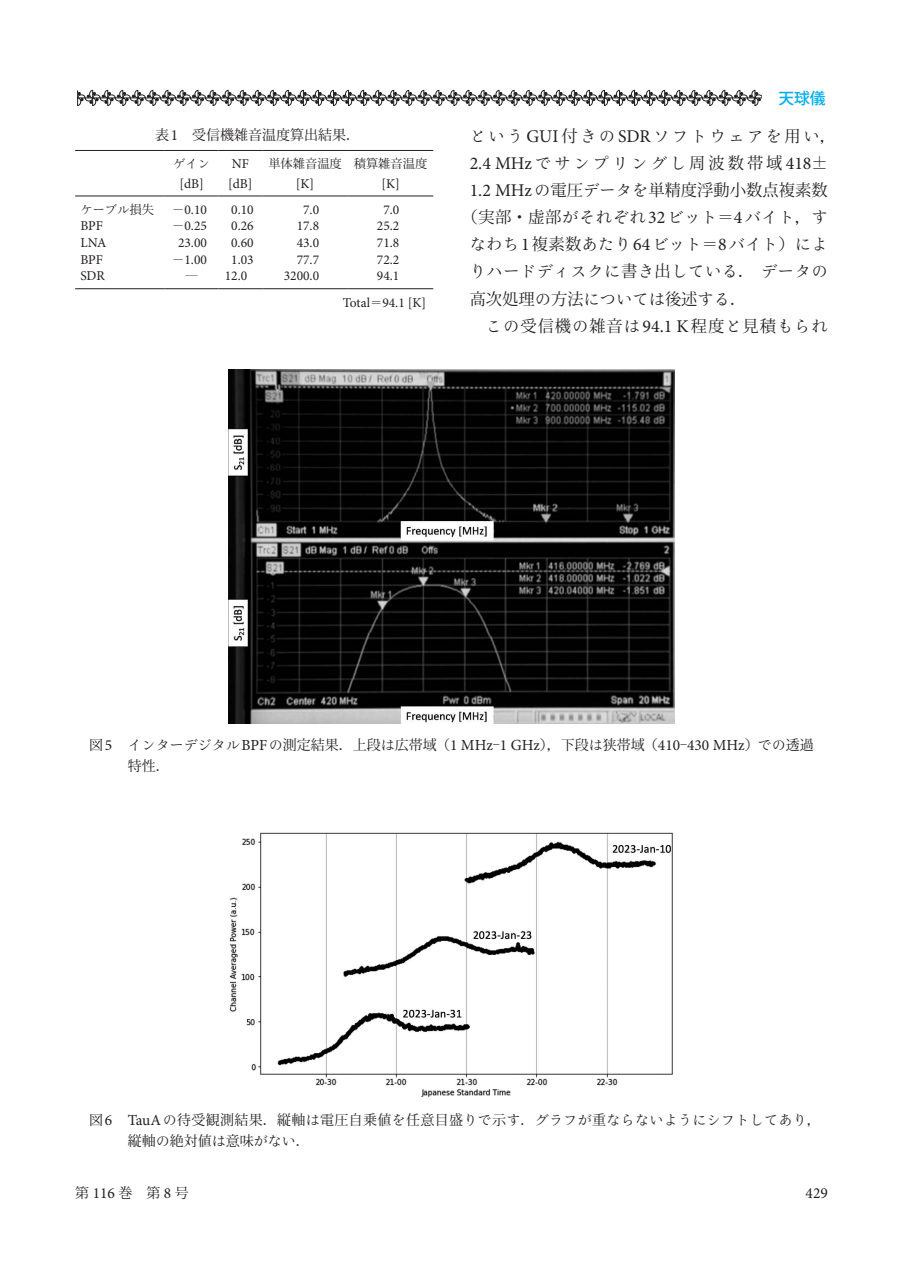
<style>
.page{position:relative;width:903px;height:1275px;background:#fff}
.page>*{position:absolute;margin:0;border:0;box-sizing:border-box;transform-origin:0 0}
.t1{font:17.85px "Minion Pro";color:#231f20}
.t2{font:16.28px/27.1px "Ryo Text Plus N";letter-spacing:.035em;color:#231f20;text-align:center}
.t3{font:16.28px/27.1px "Koz Min Pr 6 N";letter-spacing:.03em;color:#231f20}
.t4{font:16.28px "Koz Min Pr 6 N";letter-spacing:.005em;color:#231f20}
.t5{font:16.28px "Ryo Text Plus N";letter-spacing:.15em;color:#231f20}
.t6{font:500 15.75px "Koz Go Pr 6 N";color:#00aeef}
.t7{font:15.4px "Minion Pro";color:#231f20}
.t8{font:14px/21px "Koz Min Pr 6 N";color:#231f20}
.t9{font:14px "Ryo Text Plus N";letter-spacing:.025em;color:#231f20}
.t10{font:13.47px/19.2px "Minion Pro";color:#231f20}
.t11{font:12.25px "Koz Min Pr 6 N";color:#231f20}
.t12{font:12.25px "Ryo Text Plus N";color:#231f20}
.s1{font-family:"Minion Pro";font-size:15.4px}
.s2{font-family:"Koz Min Pr 6 N"}
.s3{font-family:"Koz Min Pr 6 N";font-size:12.25px}
.s4{font-family:"Minion Pro";font-size:17.85px}
.s5{font-family:"Ryo Text Plus N";font-size:16.28px}
.s6{font-family:"Koz Min Pr 6 N";font-size:16.28px}
.s7{font-family:"Ryo Text Plus N"}
</style>
<div class="page">
<img style="left:228px;top:370px;width:447px;height:353px">
<hr style="left:75px;top:150px;width:90px;height:1px;background:#231f20">
<hr style="left:165px;top:150px;width:53px;height:1px;background:#231f20">
<hr style="left:218px;top:150px;width:44px;height:1px;background:#231f20">
<hr style="left:262px;top:150px;width:86px;height:1px;background:#231f20">
<hr style="left:348px;top:150px;width:85px;height:1px;background:#231f20">
<hr style="left:75px;top:196px;width:90px;height:1px;background:#231f20">
<hr style="left:165px;top:196px;width:53px;height:1px;background:#231f20">
<hr style="left:218px;top:196px;width:44px;height:1px;background:#231f20">
<hr style="left:262px;top:196px;width:86px;height:1px;background:#231f20">
<hr style="left:348px;top:196px;width:85px;height:1px;background:#231f20">
<hr style="left:75px;top:288px;width:90px;height:1px;background:#231f20">
<hr style="left:165px;top:288px;width:53px;height:1px;background:#231f20">
<hr style="left:218px;top:288px;width:44px;height:1px;background:#231f20">
<hr style="left:262px;top:288px;width:86px;height:1px;background:#231f20">
<hr style="left:348px;top:288px;width:85px;height:1px;background:#231f20">
<img style="left:229px;top:832px;width:444px;height:265px">
<svg style="left:77px;top:90px;width:685px;height:16px"></svg>
<p class="t8" style="left:155px;top:124px;width:207px">表<span class="s1">1</span>　受信機雑音温度算出結果．</p>
<p class="t12" style="left:173px;top:156px;width:38px">ゲイン</p>
<p class="t10" style="left:179px;top:174px;width:26px">[dB]</p>
<p class="t11" style="left:354px;top:157px;width:75px">積算雑音温度</p>
<p class="t10" style="left:381px;top:174px;width:20px">[K]</p>
<p class="t10" style="left:228px;top:154px;width:26px">NF [dB]</p>
<p class="t11" style="left:268px;top:157px;width:75px">単体雑音温度</p>
<p class="t10" style="left:296px;top:174px;width:20px">[K]</p>
<p class="t12" style="left:80px;top:202px;width:75px">ケーブル<span class="s2">損失</span></p>
<p class="t10" style="left:172px;top:200px;width:36px"><span class="s3">－</span>0.10</p>
<p class="t10" style="left:231px;top:200px;width:24px">0.10</p>
<p class="t10" style="left:303px;top:200px;width:18px">7.0</p>
<p class="t10" style="left:383px;top:200px;width:18px">7.0</p>
<p class="t10" style="left:80px;top:217px;width:24px">BPF</p>
<p class="t10" style="left:172px;top:217px;width:36px"><span class="s3">－</span>0.25</p>
<p class="t10" style="left:231px;top:217px;width:24px">0.26</p>
<p class="t10" style="left:297px;top:217px;width:24px">17.8</p>
<p class="t10" style="left:377px;top:217px;width:24px">25.2</p>
<p class="t10" style="left:80px;top:233px;width:28px">LNA</p>
<p class="t10" style="left:178px;top:233px;width:30px">23.00</p>
<p class="t10" style="left:231px;top:233px;width:24px">0.60</p>
<p class="t10" style="left:297px;top:233px;width:24px">43.0</p>
<p class="t10" style="left:377px;top:233px;width:24px">71.8</p>
<p class="t10" style="left:80px;top:250px;width:24px">BPF</p>
<p class="t10" style="left:172px;top:250px;width:36px"><span class="s3">－</span>1.00</p>
<p class="t10" style="left:231px;top:250px;width:24px">1.03</p>
<p class="t10" style="left:297px;top:250px;width:24px">77.7</p>
<p class="t10" style="left:377px;top:250px;width:24px">72.2</p>
<p class="t10" style="left:80px;top:266px;width:26px">SDR</p>
<p class="t11" style="left:185px;top:269px;width:14px">―</p>
<p class="t10" style="left:225px;top:266px;width:24px">12.0</p>
<p class="t10" style="left:284px;top:266px;width:37px">3200.0</p>
<p class="t10" style="left:343px;top:263px;width:85px;line-height:26.2px;text-align:center">94.1<br>Total<span class="s3">＝</span>94.1 [K]</p>
<p class="t6" style="left:763px;top:89px;width:64px">　天球儀</p>
<p class="t5" style="left:470px;top:126px;width:368px">という<span class="s4">GUI</span><span class="s2">付</span>きの<span class="s4">SDR</span>ソフトウェアを<span class="s2">用</span>い<span class="s2">，</span></p>
<h1 class="t1" style="left:470px;top:151px;width:360px">2.4 MHz<span class="s5">でサンプリングし</span><span class="s6">周波数帯域</span>418<span class="s6">±</span></h1>
<p class="t4" style="left:470px;top:181px;width:360px"><span class="s4">1.2 MHz</span><span class="s7">の</span>電圧<span class="s7">データを</span>単精度浮動小数点複素数</p>
<p class="t2" style="left:461px;top:204px;width:368px"><span class="s2">（実部・虚部</span>がそれぞれ<span class="s4">32</span>ビット<span class="s2">＝</span><span class="s4">4</span>バイト<span class="s2">，</span>すなわち<span class="s4">1</span><span class="s2">複素数</span>あたり<span class="s4">64</span>ビット<span class="s2">＝</span><span class="s4">8</span>バイト<span class="s2">）</span>によりハードディスクに<span class="s2">書</span>き<span class="s2">出</span>している<span class="s2">．</span>データの</p>
<p class="t3" style="left:486px;top:285px;width:343px;text-indent:-16px">高次処理<span class="s7">の</span>方法<span class="s7">については</span>後述<span class="s7">する</span>．<br><span class="s7">この</span>受信機<span class="s7">の</span>雑音<span class="s7">は</span><span class="s4">94.1 K</span>程度<span class="s7">と</span>見積<span class="s7">もられ</span></p>
<p class="t8" style="left:128px;top:734px;width:687px;text-indent:-39px">図<span class="s1">5</span> <span class="s7">インターデジタル</span><span class="s1">BPF</span><span class="s7">の</span>測定結果．上段<span class="s7">は</span>広帯域（<span class="s1">1 MHz</span>‒<span class="s1">1 GHz</span>），下段<span class="s7">は</span>狭帯域（<span class="s1">410</span>‒<span class="s1">430 MHz</span>）<span class="s7">での</span>透過特性．</p>
<p class="t9" style="left:89px;top:1111px;width:733px"><span class="s2">図</span><span class="s1">6 TauA</span>の<span class="s2">待受観測結果．縦軸</span>は<span class="s2">電圧自乗値</span>を<span class="s2">任意目盛</span>りで<span class="s2">示</span>す<span class="s2">．</span>グラフが<span class="s2">重</span>ならないようにシフトしてあり<span class="s2">，</span></p>
<p class="t8" style="left:128px;top:1130px;width:183px">縦軸<span class="s7">の</span>絶対値<span class="s7">は</span>意味<span class="s7">がない</span>．</p>
<p class="t8" style="left:75px;top:1182px;width:115px">第 <span class="s1">116</span> 巻　第 <span class="s1">8</span> 号</p>
<p class="t7" style="left:805px;top:1182px;width:24px">429</p>
</div>
